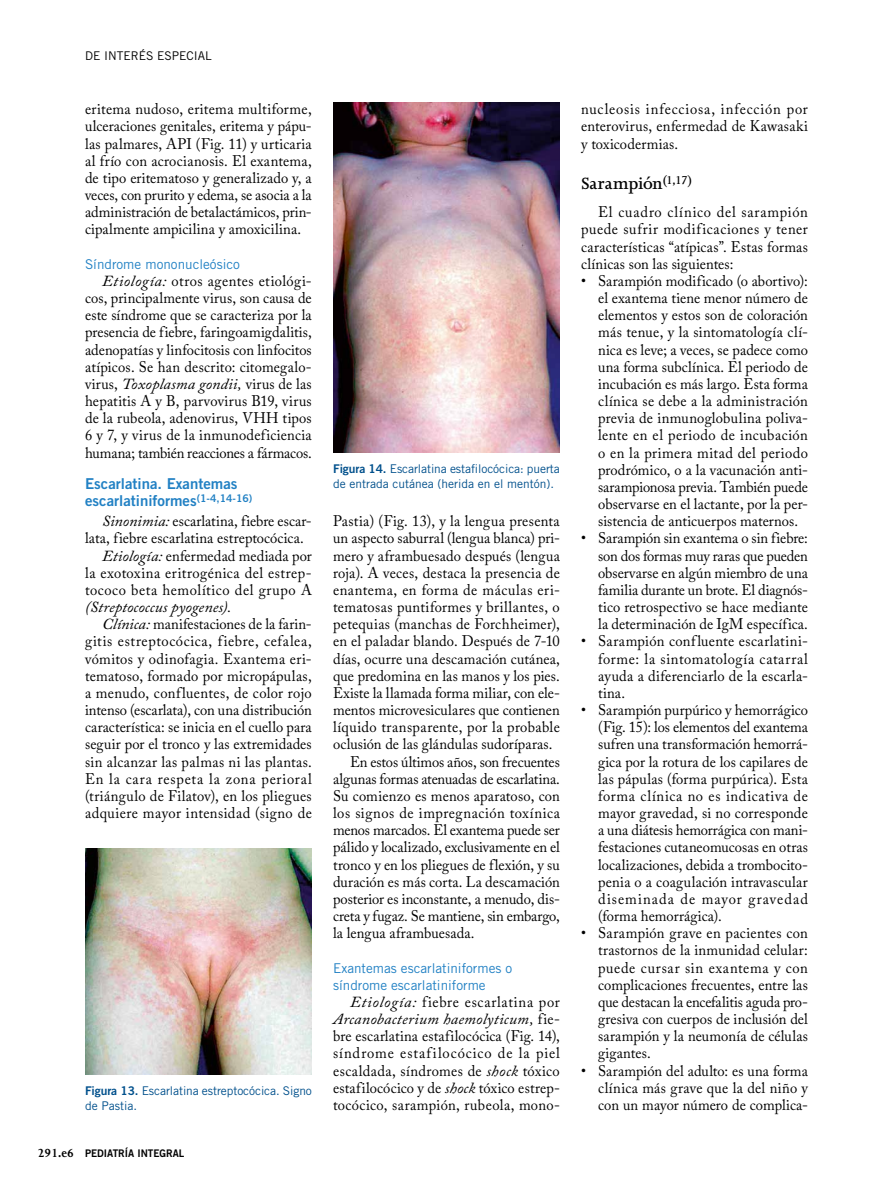
<style>
.page{position:relative;width:893px;height:1191px;background:#fff}
.page>*{position:absolute;margin:0;border:0;box-sizing:border-box;transform-origin:0 0}
.t1{font:600 18.75px "Joanna MT Std";letter-spacing:-.01em;color:#000}
.t2{font:15.3px/17.1px "Adobe Caslon Pro";letter-spacing:.01em;color:#000;text-align:justify;scale:.95 1}
.t3{font:15.3px "Adobe Caslon Pro";letter-spacing:-.01em;color:#000;scale:.95 1}
.t4{font:15.3px "Adobe Caslon Pro";letter-spacing:.035em;color:#000;scale:.95 1}
.t5{font:15.3px "Adobe Caslon Pro";letter-spacing:.045em;color:#000;scale:.95 1}
.t6{font:15.3px "Adobe Caslon Pro";letter-spacing:.03em;color:#000;scale:.95 1}
.t7{font:15.3px "Adobe Caslon Pro";letter-spacing:.04em;color:#000;scale:.95 1}
.t8{font:15.3px "Adobe Caslon Pro";letter-spacing:.055em;color:#000;scale:.95 1}
.t9{font:italic 15.3px "Adobe Caslon Pro";letter-spacing:.005em;color:#000;scale:1.05 1}
.t10{font:15px/16.5px "Trade Gothic Bold Two";color:#2281c4}
.t11{font:13.5px/17.1px "Trade Gothic";color:#2281c4}
.t12{font:12px/15px "Trade Gothic";letter-spacing:-.005em;color:#00508c}
.t13{font:12px "Trade Gothic";color:#000}
.t14{font:10.5px "Trade Gothic Bold Two";color:#000;scale:.95 1}
.s1{font-style:italic}
.s2{font-family:"Trade Gothic Bold Two"}
.s3{font-family:"Joanna MT Std";font-weight:700;font-size:13.5px}
</style>
<div class="page">
<img style="left:85px;top:848px;width:227px;height:226px">
<img style="left:333px;top:103px;width:227px;height:349px">
<p class="t13" style="left:85px;top:49px;width:128px">de interés especial</p>
<p class="t2" style="left:85px;top:100px;width:240px">eritema nudoso, eritema multiforme, ulceraciones genitales, eritema y pápu&shy;las palmares, API (Fig. 11) y urticaria al frío con acrocianosis. El exantema, de tipo eritematoso y generalizado y, a veces, con prurito y edema, se asocia a la administración de betalactámicos, prin&shy;cipalmente ampicilina y amoxicilina.</p>
<p class="t11" style="left:85px;top:255px;width:156px">Síndrome mononucleósico</p>
<p class="t2" style="left:85px;top:272px;width:240px;text-indent:17px"><span class="s1">Etiología:</span> otros agentes etiológi&shy;cos, principalmente virus, son causa de este síndrome que se caracteriza por la presencia de fiebre, faringoamigdalitis, adenopatías y linfocitosis con linfocitos atípicos. Se han descrito: citomegalo&shy;virus, <span class="s1">Toxoplasma gondii,</span> virus de las hepatitis A y B, parvovirus B19, virus de la rubeola, adenovirus, VHH tipos 6 y 7, y virus de la inmunodeficiencia humana; también reacciones a fármacos.</p>
<p class="t10" style="left:85px;top:475px;width:169px">Escarlatina. Exantemas escarlatiniformes<sup>(1-4,14-16)</sup></p>
<p class="t2" style="left:102px;top:512px;width:222px"><span class="s1">Sinonimia:</span> escarlatina, fiebre escar-</p>
<p class="t2" style="left:85px;top:529px;width:232px">lata, fiebre escarlatina estreptocócica.</p>
<p class="t2" style="left:102px;top:547px;width:222px"><span class="s1">Etiología:</span> enfermedad mediada por</p>
<p class="t4" style="left:85px;top:563px;width:240px">la exotoxina eritrogénica del estrep-</p>
<p class="t7" style="left:85px;top:580px;width:240px">tococo beta hemolítico del grupo A</p>
<p class="t9" style="left:85px;top:598px;width:141px">(Streptococcus pyogenes).</p>
<p class="t2" style="left:102px;top:615px;width:222px"><span class="s1">Clínica:</span> manifestaciones de la farin-</p>
<p class="t5" style="left:85px;top:632px;width:240px">gitis estreptocócica, fiebre, cefalea,</p>
<p class="t2" style="left:85px;top:650px;width:240px">vómitos y odinofagia. Exantema eri-</p>
<p class="t2" style="left:85px;top:667px;width:240px">tematoso, formado por micropápulas,</p>
<p class="t2" style="left:85px;top:684px;width:240px">a menudo, confluentes, de color rojo</p>
<p class="t2" style="left:85px;top:701px;width:240px">intenso (escarlata), con una distribución</p>
<p class="t2" style="left:85px;top:718px;width:240px">característica: se inicia en el cuello para</p>
<p class="t2" style="left:85px;top:735px;width:240px">seguir por el tronco y las extremidades</p>
<p class="t2" style="left:85px;top:753px;width:240px">sin alcanzar las palmas ni las plantas.</p>
<p class="t8" style="left:85px;top:769px;width:240px">En la cara respeta la zona perioral</p>
<p class="t2" style="left:85px;top:787px;width:240px">(triángulo de Filatov), en los pliegues</p>
<p class="t6" style="left:85px;top:804px;width:240px">adquiere mayor intensidad (signo de</p>
<p class="t12" style="left:85px;top:1083px;width:228px"><span class="s2">Figura 13.</span> Escarlatina estreptocócica. Signo de Pastia.</p>
<p class="t14" style="left:38px;top:1146px;width:156px"><span class="s3">291.e6</span> PEDIATRÍA INTEGRAL</p>
<p class="t12" style="left:333px;top:460px;width:228px"><span class="s2">Figura 14.</span> Escarlatina estafilocócica: puerta de entrada cutánea (herida en el mentón).</p>
<p class="t2" style="left:333px;top:512px;width:240px">Pastia) (Fig. 13), y la lengua presenta</p>
<p class="t2" style="left:333px;top:529px;width:240px">un aspecto saburral (lengua blanca) pri-</p>
<p class="t2" style="left:333px;top:547px;width:240px">mero y aframbuesado después (lengua</p>
<p class="t2" style="left:333px;top:564px;width:240px">roja). A veces, destaca la presencia de</p>
<p class="t4" style="left:333px;top:580px;width:240px">enantema, en forma de máculas eri-</p>
<p class="t2" style="left:333px;top:598px;width:240px">tematosas puntiformes y brillantes, o</p>
<p class="t2" style="left:333px;top:615px;width:240px">petequias (manchas de Forchheimer),</p>
<p class="t2" style="left:333px;top:632px;width:240px">en el paladar blando. Después de 7-10</p>
<p class="t2" style="left:333px;top:650px;width:240px">días, ocurre una descamación cutánea,</p>
<p class="t2" style="left:333px;top:667px;width:240px">que predomina en las manos y los pies.</p>
<p class="t2" style="left:333px;top:684px;width:240px">Existe la llamada forma miliar, con ele-</p>
<p class="t2" style="left:333px;top:701px;width:240px">mentos microvesiculares que contienen</p>
<p class="t2" style="left:333px;top:718px;width:240px">líquido transparente, por la probable</p>
<p class="t2" style="left:333px;top:735px;width:232px">oclusión de las glándulas sudoríparas.</p>
<p class="t3" style="left:350px;top:752px;width:222px">En estos últimos años, son frecuentes</p>
<p class="t2" style="left:333px;top:770px;width:240px">algunas formas atenuadas de escarlatina.</p>
<p class="t2" style="left:333px;top:787px;width:240px">Su comienzo es menos aparatoso, con</p>
<p class="t4" style="left:333px;top:804px;width:240px">los signos de impregnación toxínica</p>
<p class="t3" style="left:333px;top:821px;width:240px">menos marcados. El exantema puede ser</p>
<p class="t3" style="left:333px;top:838px;width:240px">pálido y localizado, exclusivamente en el</p>
<p class="t2" style="left:333px;top:855px;width:240px">tronco y en los pliegues de flexión, y su</p>
<p class="t2" style="left:333px;top:873px;width:240px">duración es más corta. La descamación</p>
<p class="t2" style="left:333px;top:890px;width:240px">posterior es inconstante, a menudo, dis-</p>
<p class="t3" style="left:333px;top:907px;width:240px">creta y fugaz. Se mantiene, sin embargo,</p>
<p class="t2" style="left:333px;top:924px;width:150px">la lengua aframbuesada.</p>
<p class="t11" style="left:333px;top:959px;width:181px">Exantemas escarlatiniformes o síndrome escarlatiniforme</p>
<p class="t2" style="left:333px;top:993px;width:240px;text-indent:17px"><span class="s1">Etiología:</span> fiebre escarlatina por <span class="s1">Arcanobacterium haemolyticum,</span> fie&shy;bre escarlatina estafilocócica (Fig. 14), síndrome estafilocócico de la piel escaldada, síndromes de <span class="s1">shock</span> tóxico estafilocócico y de <span class="s1">shock</span> tóxico estrep&shy;tocócico, sarampión, rubeola, mono-</p>
<p class="t2" style="left:581px;top:100px;width:240px">nucleosis infecciosa, infección por enterovirus, enfermedad de Kawasaki y toxicodermias.</p>
<p class="t1" style="left:581px;top:173px;width:113px">Sarampión<sup>(1,17)</sup></p>
<p class="t2" style="left:581px;top:203px;width:240px;text-indent:17px">El cuadro clínico del sarampión puede sufrir modificaciones y tener características “atípicas”. Estas formas clínicas son las siguientes:</p>
<p class="t2" style="left:598px;top:272px;width:222px;text-indent:-17px">• Sarampión modificado (o abortivo): el exantema tiene menor número de elementos y estos son de coloración más tenue, y la sintomatología clí&shy;nica es leve; a veces, se padece como una forma subclínica. El periodo de incubación es más largo. Esta forma clínica se debe a la administración previa de inmunoglobulina poliva&shy;lente en el periodo de incubación o en la primera mitad del periodo prodrómico, o a la vacunación anti&shy;sarampionosa previa. También puede observarse en el lactante, por la per&shy;sistencia de anticuerpos maternos.</p>
<p class="t2" style="left:598px;top:529px;width:222px;text-indent:-17px">• Sarampión sin exantema o sin fiebre: son dos formas muy raras que pueden observarse en algún miembro de una familia durante un brote. El diagnós&shy;tico retrospectivo se hace mediante la determinación de IgM específica.</p>
<p class="t2" style="left:598px;top:632px;width:222px;text-indent:-17px">• Sarampión confluente escarlatini&shy;forme: la sintomatología catarral ayuda a diferenciarlo de la escarla&shy;tina.</p>
<p class="t2" style="left:598px;top:701px;width:222px;text-indent:-17px">• Sarampión purpúrico y hemorrágico (Fig. 15): los elementos del exantema sufren una transformación hemorrá&shy;gica por la rotura de los capilares de las pápulas (forma purpúrica). Esta forma clínica no es indicativa de mayor gravedad, si no corresponde a una diátesis hemorrágica con mani&shy;festaciones cutaneomucosas en otras localizaciones, debida a trombocito&shy;penia o a coagulación intravascular diseminada de mayor gravedad (forma hemorrágica).</p>
<p class="t2" style="left:598px;top:924px;width:222px;text-indent:-17px">• Sarampión grave en pacientes con trastornos de la inmunidad celular: puede cursar sin exantema y con complicaciones frecuentes, entre las que destacan la encefalitis aguda pro&shy;gresiva con cuerpos de inclusión del sarampión y la neumonía de células gigantes.</p>
<p class="t2" style="left:598px;top:1061px;width:222px;text-indent:-17px">• Sarampión del adulto: es una forma clínica más grave que la del niño y con un mayor número de complica-</p>
</div>
